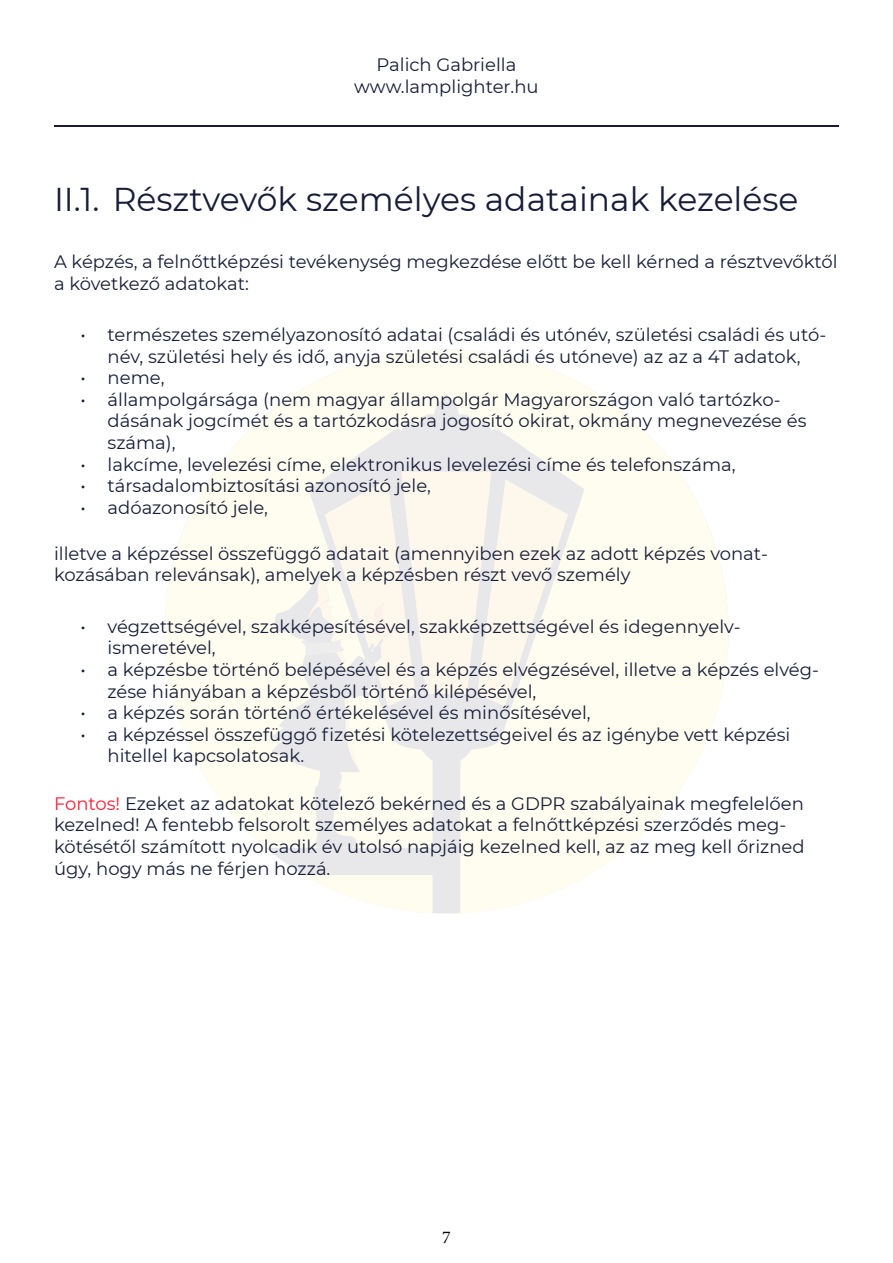
<style>
.page{position:relative;width:893px;height:1263px;background:#fff}
.page>*{position:absolute;margin:0;border:0;box-sizing:border-box;transform-origin:0 0}
.t1{font:33px "Montserrat";color:#171d37}
.t2{font:18px/21.6px "Montserrat";color:#171d37}
.t3{font:18px "Minion Pro";color:#000}
.s1{color:#ff1d37}
</style>
<div class="page">
<hr style="left:54px;top:125px;width:785px;height:1px;background:#171d37">
<svg style="left:164px;top:349px;width:565px;height:564px;fill:#fefdef"></svg>
<svg style="left:304px;top:875px;width:129px;height:38px"></svg>
<svg style="left:271px;top:472px;width:297px;height:376px"></svg>
<p class="t2" style="left:354px;top:54px;width:186px;text-align:center">Palich Gabriella www.lamplighter.hu</p>
<h1 class="t1" style="left:54px;top:176px;width:746px">II.1. Résztvevők személyes adatainak kezelése</h1>
<p class="t2" style="left:54px;top:250px;width:785px">A képzés, a felnőttképzési tevékenység megkezdése előtt be kell kérned a résztvevőktől a következő adatokat:</p>
<p class="t2" style="left:81px;top:323px;width:747px;text-align:center">• természetes személyazonosító adatai (családi és utónév, születési családi és utó&shy;név, születési hely és idő, anyja születési családi és utóneve) az az a 4T adatok,</p>
<p class="t2" style="left:81px;top:366px;width:85px">• neme,</p>
<p class="t2" style="left:108px;top:388px;width:700px;text-indent:-27px">• állampolgársága (nem magyar állampolgár Magyarországon való tartózko&shy;dásának jogcímét és a tartózkodásra jogosító okirat, okmány megnevezése és száma),</p>
<p class="t2" style="left:81px;top:453px;width:656px">• lakcíme, levelezési címe, elektronikus levelezési címe és telefonszáma,</p>
<p class="t2" style="left:81px;top:474px;width:352px">• társadalombiztosítási azonosító jele,</p>
<p class="t2" style="left:81px;top:496px;width:189px">• adóazonosító jele,</p>
<p class="t2" style="left:54px;top:542px;width:715px">illetve a képzéssel összefüggő adatait (amennyiben ezek az adott képzés vonat&shy;kozásában relevánsak), amelyek a képzésben részt vevő személy</p>
<p class="t2" style="left:108px;top:615px;width:634px;text-indent:-27px">• végzettségével, szakképesítésével, szakképzettségével és idegennyelv&shy;ismeretével,</p>
<p class="t2" style="left:108px;top:658px;width:713px;text-indent:-27px">• a képzésbe történő belépésével és a képzés elvégzésével, illetve a képzés elvég&shy;zése hiányában a képzésből történő kilépésével,</p>
<p class="t2" style="left:81px;top:701px;width:512px">• a képzés során történő értékelésével és minősítésével,</p>
<p class="t2" style="left:108px;top:723px;width:684px;text-indent:-27px">• a képzéssel összefüggő fizetési kötelezettségeivel és az igénybe vett képzési hitellel kapcsolatosak.</p>
<p class="t2" style="left:54px;top:792px;width:752px"><span class="s1">Fontos!</span> Ezeket az adatokat kötelező bekérned és a GDPR szabályainak megfelelően kezelned! A fentebb felsorolt személyes adatokat a felnőttképzési szerződés meg&shy;kötésétől számított nyolcadik év utolsó napjáig kezelned kell, az az meg kell őrizned úgy, hogy más ne férjen hozzá.</p>
<p class="t3" style="left:442px;top:1225px;width:10px">7</p>
</div>
